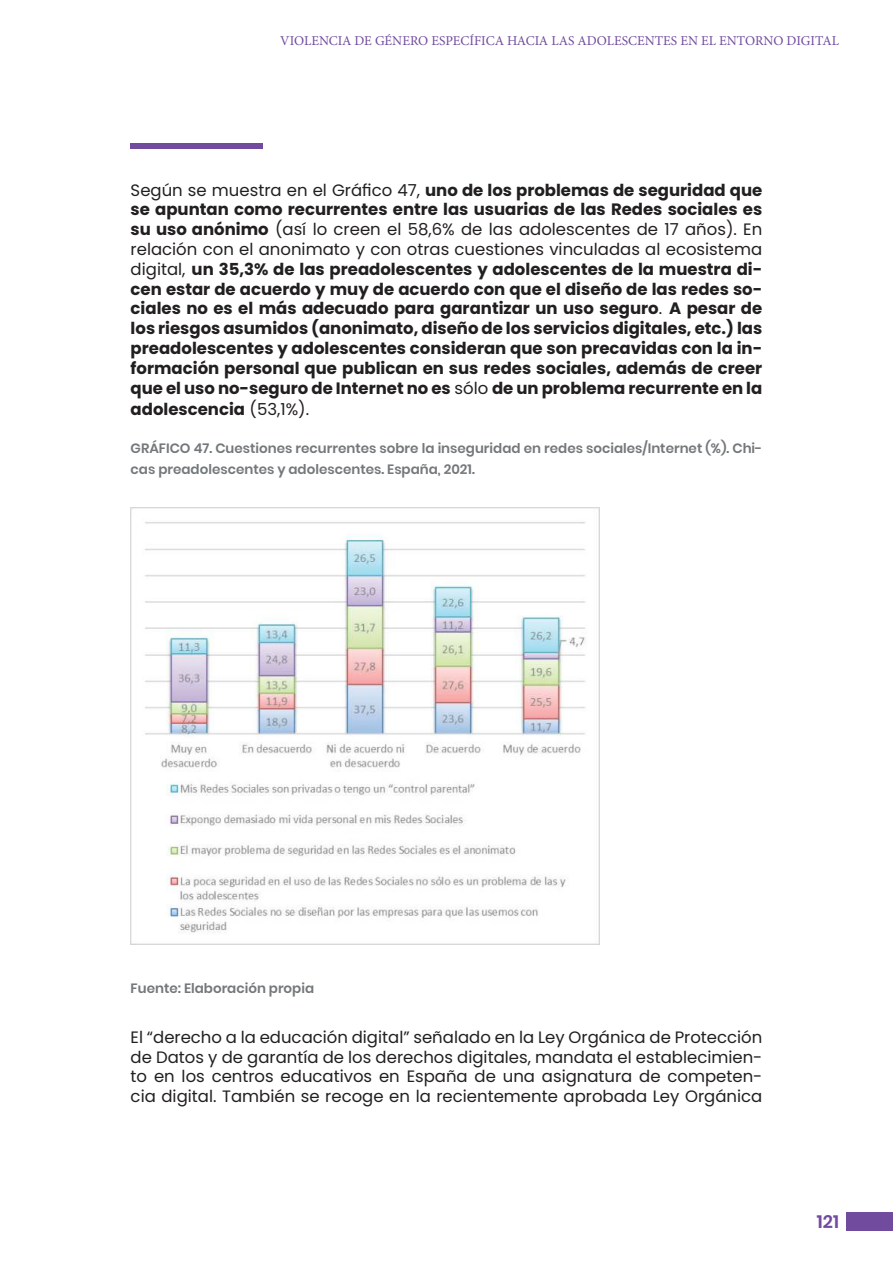
<style>
.page{position:relative;width:893px;height:1263px;background:#fff}
.page>*{position:absolute;margin:0;border:0;box-sizing:border-box;transform-origin:0 0}
.t1{font:600 18px "Poppins";color:#714b9e}
.t2{font:700 16.5px/19.8px "Poppins";color:#221f1f;text-align:justify}
.t3{font:16.5px/19.8px "Poppins";color:#221f1f;text-align:justify}
.t4{font:600 13.5px/21.6px "Poppins";color:#74787a}
.t5{font:13.5px "Minion Pro";color:#714b9e}
.s1{font-weight:400}
</style>
<div class="page">
<div style="left:846px;top:1212px;width:47px;height:19px;background:#714b9e"></div>
<img style="left:131px;top:508px;width:468px;height:437px">
<div style="left:131px;top:143px;width:132px;height:6px;background:#714b9e"></div>
<p class="t5" style="left:280px;top:32px;width:560px">VIOLENCIA DE GÉNERO ESPECÍFICA HACIA LAS ADOLESCENTES EN EL ENTORNO DIGITAL</p>
<p class="t2" style="left:131px;top:180px;width:633px"><span class="s1">Según se muestra en el Gráfico 47,</span> uno de los problemas de seguridad que se apuntan como recurrentes entre las usuarias de las Redes sociales es su uso anónimo <span class="s1">(así lo creen el 58,6% de las adolescentes de 17 años). En relación con el anonimato y con otras cuestiones vinculadas al ecosistema digital,</span> un 35,3% de las preadolescentes y adolescentes de la muestra di&shy;cen estar de acuerdo y muy de acuerdo con que el diseño de las redes so&shy;ciales no es el más adecuado para garantizar un uso seguro<span class="s1">.</span> A pesar de los riesgos asumidos (anonimato, diseño de los servicios digitales, etc.) las preadolescentes y adolescentes consideran que son precavidas con la in&shy;formación personal que publican en sus redes sociales, además de creer que el uso no-seguro de Internet no es <span class="s1">sólo</span> de un problema recurrente en la</p>
<p class="t2" style="left:131px;top:400px;width:180px">adolescencia <span class="s1">(53,1%).</span></p>
<p class="t4" style="left:131px;top:437px;width:633px">GRÁFICO 47. Cuestiones recurrentes sobre la inseguridad en redes sociales/Internet (%). Chi&shy;cas preadolescentes y adolescentes. España, 2021.</p>
<p class="t4" style="left:131px;top:977px;width:185px">Fuente: Elaboración propia</p>
<p class="t3" style="left:131px;top:1027px;width:633px">El “derecho a la educación digital” señalado en la Ley Orgánica de Protección de Datos y de garantía de los derechos digitales, mandata el establecimien&shy;to en los centros educativos en España de una asignatura de competen&shy;cia digital. También se recoge en la recientemente aprobada Ley Orgánica</p>
<p class="t1" style="left:817px;top:1211px;width:24px">121</p>
</div>
